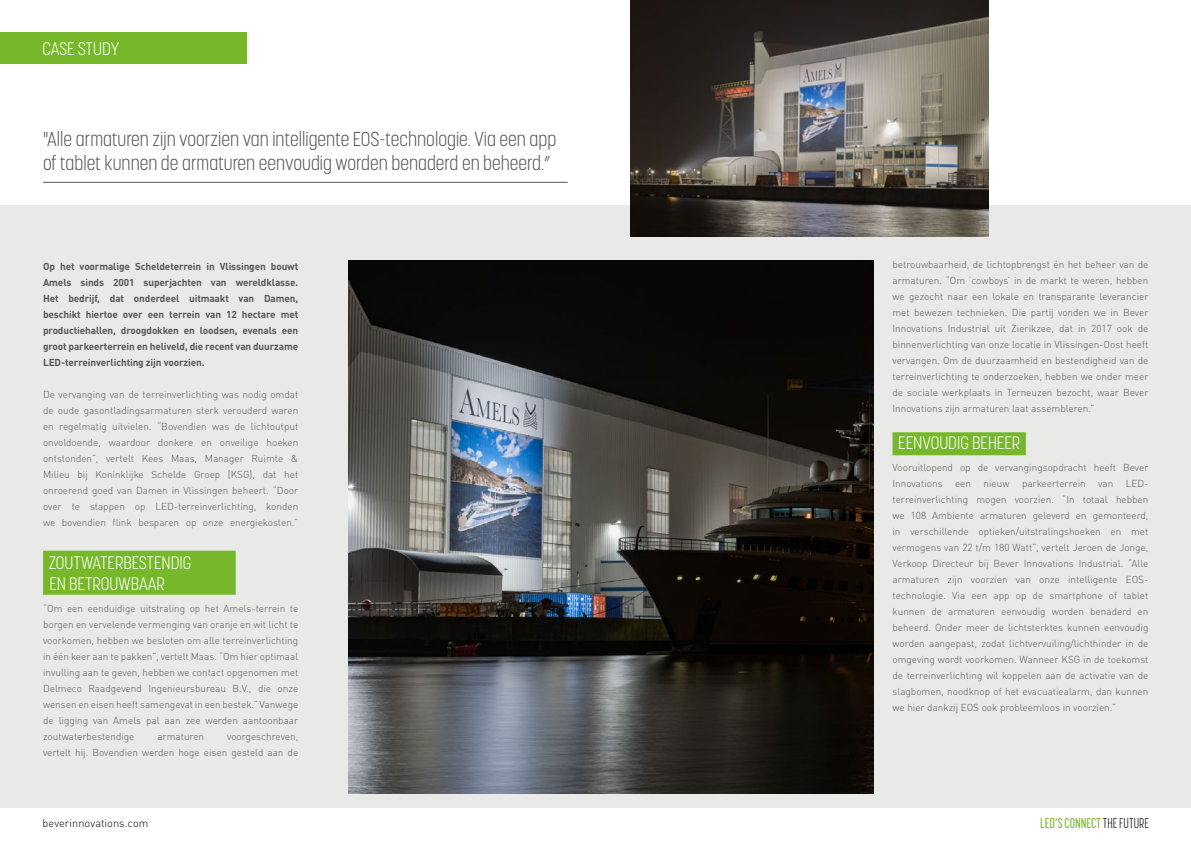
<style>
.page{position:relative;width:1191px;height:842px;background:#fff}
.page>*{position:absolute;margin:0;border:0;box-sizing:border-box;transform-origin:0 0}
.t1{font:300 20px/24px "Korolev Condensed";color:#575756}
.t2{font:300 18px/21.6px "Korolev Condensed";color:#fff}
.t3{font:500 14px "Korolev Compressed";letter-spacing:-.005em;color:#76b82a}
.t4{font:300 11px "DIN Pro";color:#000}
.t5{font:300 10px/16px "DIN Pro";color:#575756;text-align:justify}
.t6{font:700 10px/16px "DIN Pro";letter-spacing:-.01em;color:#575756;text-align:justify}
.s1{font-weight:300;color:#000}
</style>
<div class="page">
<div style="left:0;top:33px;width:247px;height:31px;background:#76b82a"></div>
<div style="left:0;top:206px;width:1191px;height:602px;background:#e9eae8"></div>
<img style="left:349px;top:260px;width:524px;height:533px">
<img style="left:631px;top:0;width:357px;height:236px">
<div style="left:43px;top:551px;width:193px;height:44px;background:#76b82a"></div>
<div style="left:892px;top:432px;width:134px;height:23px;background:#76b82a"></div>
<hr style="left:43px;top:182px;width:525px;height:1px;background:#575756">
<h2 class="t2" style="left:43px;top:37px;width:78px">CASE STUDY</h2>
<h1 class="t1" style="left:43px;top:127px;width:515px">"Alle armaturen zijn voorzien van intelligente EOS-technologie. Via een app of tablet kunnen de armaturen eenvoudig worden benaderd en beheerd.”</h1>
<p class="t6" style="left:43px;top:257px;width:257px">Op het voormalige Scheldeterrein in Vlissingen bouwt Amels sinds 2001 superjachten van wereldklasse.<br>Het bedrijf, dat onderdeel uitmaakt van Damen, beschikt hiertoe over een terrein van 12 hectare met productiehallen, droogdokken en loodsen, evenals een groot parkeerterrein en heliveld, die recent van duurzame LED-terreinverlichting zijn voorzien.</p>
<p class="t5" style="left:43px;top:385px;width:257px">De vervanging van de terreinverlichting was nodig omdat de oude gasontladingsarmaturen sterk verouderd waren en regelmatig uitvielen. “Bovendien was de lichtoutput onvoldoende, waardoor donkere en onveilige hoeken ontstonden”, vertelt Kees Maas, Manager Ruimte &amp; Milieu bij Koninklijke Schelde Groep (KSG), dat het onroerend goed van Damen in Vlissingen beheert. “Door over te stappen op LED-terreinverlichting, konden we bovendien flink besparen op onze energiekosten.”</p>
<h2 class="t2" style="left:49px;top:551px;width:144px">ZOUTWATERBESTENDIG<br>EN BETROUWBAAR</h2>
<p class="t5" style="left:43px;top:600px;width:257px">“Om een eenduidige uitstraling op het Amels-terrein te borgen en vervelende vermenging van oranje en wit licht te voorkomen, hebben we besloten om alle terreinverlichting in één keer aan te pakken”, vertelt Maas. “Om hier optimaal invulling aan te geven, hebben we contact opgenomen met Delmeco Raadgevend Ingenieursbureau B.V., die onze wensen en eisen heeft samengevat in een bestek.” Vanwege de ligging van Amels pal aan zee werden aantoonbaar zoutwaterbestendige</p>
<p class="t5" style="left:43px;top:728px;width:257px;text-align:right">voorgeschreven,<br>vertelt hij. Bovendien werden hoge eisen gesteld aan de</p>
<p class="t5" style="left:157px;top:728px;width:48px">armaturen</p>
<p class="t5" style="left:892px;top:255px;width:257px">betrouwbaarheid, de lichtopbrengst én het beheer van de armaturen. “Om ‘cowboys’ in de markt te weren, hebben we gezocht naar een lokale en transparante leverancier met bewezen technieken. Die partij vonden we in Bever Innovations Industrial uit Zierikzee, dat in 2017 ook de binnenverlichting van onze locatie in Vlissingen-Oost heeft vervangen. Om de duurzaamheid en bestendigheid van de terreinverlichting te onderzoeken, hebben we onder meer de sociale werkplaats in Terneuzen bezocht, waar Bever Innovations zijn armaturen laat assembleren.”</p>
<h2 class="t2" style="left:898px;top:432px;width:124px">EENVOUDIG BEHEER</h2>
<p class="t5" style="left:892px;top:458px;width:257px">Vooruitlopend op de vervangingsopdracht heeft Bever Innovations een nieuw parkeerterrein van LED&shy;terreinverlichting mogen voorzien. “In totaal hebben we 108 Ambiente armaturen geleverd en gemonteerd, in verschillende optieken/uitstralingshoeken en met vermogens van 22 t/m 180 Watt”, vertelt Jeroen de Jonge, Verkoop Directeur bij Bever Innovations Industrial. “Alle armaturen zijn voorzien van onze intelligente EOS&shy;technologie. Via een app op de smartphone of tablet kunnen de armaturen eenvoudig worden benaderd en beheerd. Onder meer de lichtsterktes kunnen eenvoudig worden aangepast, zodat lichtvervuiling/lichthinder in de omgeving wordt voorkomen. Wanneer KSG in de toekomst de terreinverlichting wil koppelen aan de activatie van de slagbomen, noodknop of het evacuatiealarm, dan kunnen we hier dankzij EOS ook probleemloos in voorzien.”</p>
<p class="t4" style="left:43px;top:815px;width:107px">beverinnovations.com</p>
<h3 class="t3" style="left:1040px;top:815px;width:110px">LED’S CONNECT <span class="s1">THE FUTURE</span></h3>
</div>
